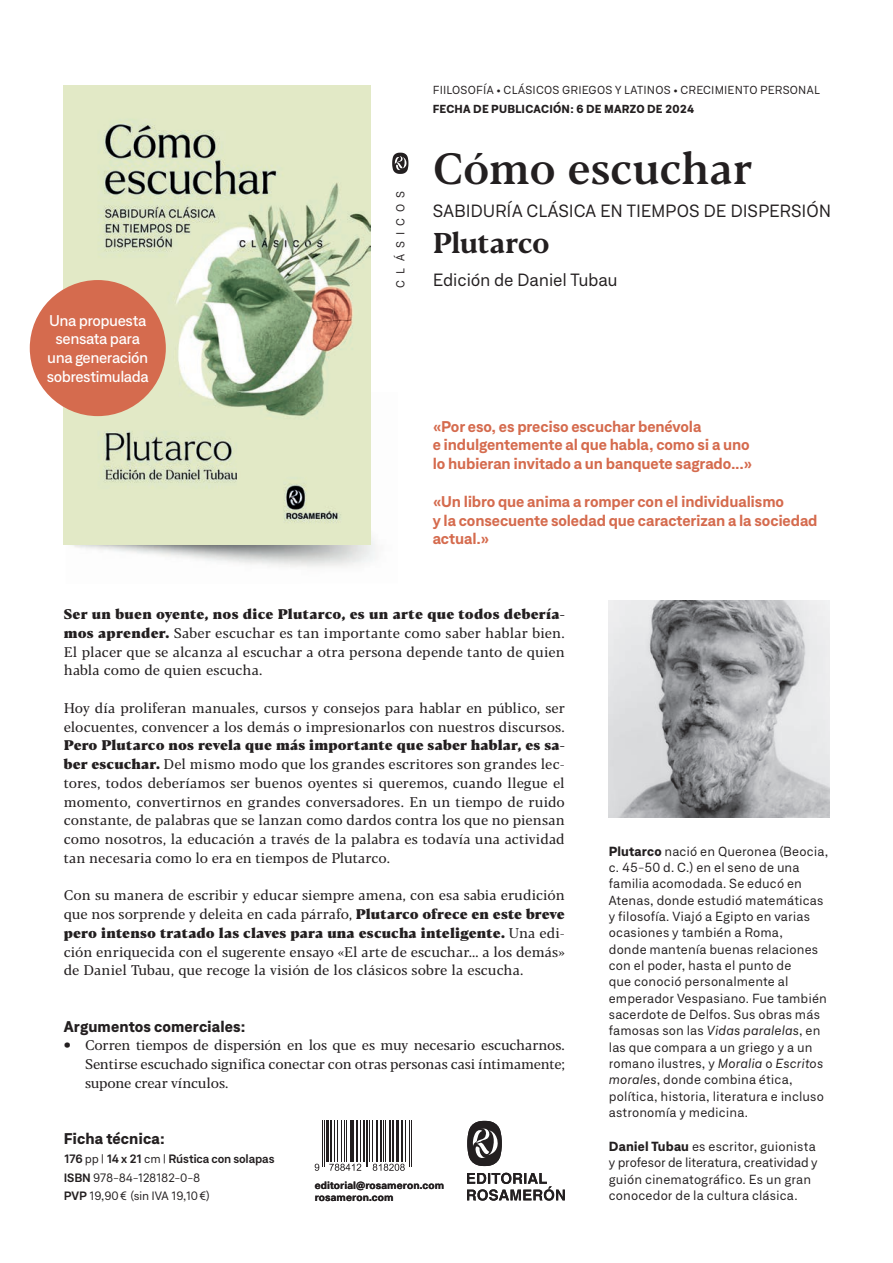
<style>
.page{position:relative;width:893px;height:1263px;background:#fff}
.page>*{position:absolute;margin:0;border:0;box-sizing:border-box;transform-origin:0 0}
.t1{font:500 43.5px "Blacker Pro Tx";letter-spacing:-.01em;color:#231f20}
.t2{font:700 28.5px "Blacker Pro Tx";letter-spacing:-.02em;color:#231f20}
.t3{font:17.1px "Neufile Grotesk";letter-spacing:-.005em;color:#231f20}
.t4{font:700 15px/18.8px "Neufile Grotesk";letter-spacing:-.01em;color:#d56b4e}
.t5{font:500 15px/18.8px "Neufile Grotesk";letter-spacing:-.03em;color:#fff;text-align:center}
.t6{font:800 15px "Neufile Grotesk";letter-spacing:.01em;color:#231f20}
.t7{font:13.95px/18.8px "Blacker Pro Tx";color:#231f20;text-align:justify}
.t8{font:12.75px/16.4px "Neufile Grotesk";letter-spacing:.01em;color:#231f20}
.t9{font:11.7px/18.8px "Neufile Grotesk";letter-spacing:-.02em;color:#231f20}
.t10{font:11.25px "Neufile Grotesk";letter-spacing:.02em;color:#231f20}
.t11{font:800 11.25px "Neufile Grotesk";letter-spacing:.02em;color:#231f20}
.t12{font:11.25px "Neufile Grotesk";letter-spacing:.54em;color:#231f20}
.t13{font:700 10.5px "Neue Haas Unica Pro";letter-spacing:.005em;color:#231f20}
.s1{font-weight:800}
.s2{font-weight:800;font-size:18px}
.s3{font-weight:600}
.s4{font-style:italic}
</style>
<div class="page">
<img style="left:64px;top:85px;width:306px;height:459px">
<img style="left:609px;top:601px;width:220px;height:217px">
<svg style="left:467px;top:1121px;width:35px;height:45px"></svg>
<svg style="left:467px;top:1173px;width:98px;height:28px"></svg>
<hr style="left:322px;top:1120px;width:1px;height:47px;background:#231f20">
<hr style="left:324px;top:1120px;width:1px;height:47px;background:#231f20">
<hr style="left:326px;top:1120px;width:3px;height:42px;background:#231f20">
<hr style="left:330px;top:1120px;width:2px;height:42px;background:#231f20">
<hr style="left:335px;top:1120px;width:1px;height:42px;background:#231f20">
<hr style="left:337px;top:1120px;width:1px;height:42px;background:#231f20">
<hr style="left:341px;top:1120px;width:1px;height:42px;background:#231f20">
<hr style="left:344px;top:1120px;width:1px;height:42px;background:#231f20">
<hr style="left:346px;top:1120px;width:1px;height:42px;background:#231f20">
<hr style="left:350px;top:1120px;width:1px;height:42px;background:#231f20">
<hr style="left:352px;top:1120px;width:2px;height:42px;background:#231f20">
<hr style="left:356px;top:1120px;width:2px;height:42px;background:#231f20">
<hr style="left:360px;top:1120px;width:1px;height:42px;background:#231f20">
<hr style="left:363px;top:1120px;width:2px;height:42px;background:#231f20">
<hr style="left:366px;top:1120px;width:1px;height:47px;background:#231f20">
<hr style="left:367px;top:1120px;width:1px;height:47px;background:#231f20">
<hr style="left:369px;top:1120px;width:1px;height:42px;background:#231f20">
<hr style="left:372px;top:1120px;width:1px;height:42px;background:#231f20">
<hr style="left:376px;top:1120px;width:2px;height:42px;background:#231f20">
<hr style="left:380px;top:1120px;width:2px;height:42px;background:#231f20">
<hr style="left:383px;top:1120px;width:1px;height:42px;background:#231f20">
<hr style="left:385px;top:1120px;width:1px;height:42px;background:#231f20">
<hr style="left:389px;top:1120px;width:2px;height:42px;background:#231f20">
<hr style="left:392px;top:1120px;width:2px;height:42px;background:#231f20">
<hr style="left:396px;top:1120px;width:3px;height:42px;background:#231f20">
<hr style="left:401px;top:1120px;width:1px;height:42px;background:#231f20">
<hr style="left:402px;top:1120px;width:1px;height:42px;background:#231f20">
<hr style="left:405px;top:1120px;width:1px;height:42px;background:#231f20">
<hr style="left:409px;top:1120px;width:1px;height:47px;background:#231f20">
<hr style="left:411px;top:1120px;width:1px;height:47px;background:#231f20">
<svg style="left:315px;top:1164px;width:4px;height:7px"></svg>
<svg style="left:329px;top:1164px;width:32px;height:7px"></svg>
<svg style="left:373px;top:1164px;width:32px;height:7px"></svg>
<div style="left:30px;top:280px;width:136px;height:136px;background:#d56b4e;border-radius:50%"></div>
<svg style="left:392px;top:153px;width:16px;height:21px"></svg>
<p class="t5" style="left:47px;top:310px;width:104px">Una propuesta sensata para una generación sobrestimulada</p>
<p class="t12" style="left:393px;top:287px;width:98px;rotate:-90deg">CLÁSICOS</p>
<p class="t10" style="left:433px;top:83px;width:388px">FIILOSOFÍA • CLÁSICOS GRIEGOS Y LATINOS • CRECIMIENTO PERSONAL</p>
<p class="t11" style="left:433px;top:101px;width:263px">FECHA DE PUBLICACIÓN: 6 DE MARZO DE 2024</p>
<h1 class="t1" style="left:433px;top:139px;width:321px">Cómo escuchar</h1>
<p class="t3" style="left:433px;top:200px;width:400px">SABIDURÍA CLÁSICA EN TIEMPOS DE DISPERSIÓN</p>
<h2 class="t2" style="left:433px;top:222px;width:118px">Plutarco</h2>
<p class="t3" style="left:433px;top:269px;width:186px">Edición de Daniel Tubau</p>
<p class="t4" style="left:433px;top:416px;width:321px">«Por eso, es preciso escuchar benévola<br>e indulgentemente al que habla, como si a uno lo hubieran invitado a un banquete sagrado...»</p>
<p class="t4" style="left:433px;top:492px;width:386px">«Un libro que anima a romper con el individualismo<br>y la consecuente soledad que caracterizan a la sociedad actual.»</p>
<p class="t7" style="left:64px;top:604px;width:503px"><span class="s1">Ser un buen oyente, nos dice Plutarco, es un arte que todos debería&shy;mos aprender.</span> Saber escuchar es tan importante como saber hablar bien.<br>El placer que se alcanza al escuchar a otra persona depende tanto de quien habla como de quien escucha.</p>
<p class="t7" style="left:64px;top:698px;width:503px">Hoy día proliferan manuales, cursos y consejos para hablar en público, ser elocuentes, convencer a los demás o impresionarlos con nuestros discursos.</p>
<p class="t7" style="left:64px;top:736px;width:503px"><span class="s1">Pero Plutarco nos revela que más importante que saber hablar, es sa&shy;ber escuchar.</span> Del mismo modo que los grandes escritores son grandes lec&shy;tores, todos deberíamos ser buenos oyentes si queremos, cuando llegue el momento, convertirnos en grandes conversadores. En un tiempo de ruido constante, de palabras que se lanzan como dardos contra los que no piensan como nosotros, la educación a través de la palabra es todavía una actividad tan necesaria como lo era en tiempos de Plutarco.</p>
<p class="t7" style="left:64px;top:886px;width:503px">Con su manera de escribir y educar siempre amena, con esa sabia erudición que nos sorprende y deleita en cada párrafo, <span class="s1">Plutarco ofrece en este breve pero intenso tratado las claves para una escucha inteligente.</span> Una edi&shy;ción enriquecida con el sugerente ensayo «El arte de escuchar… a los demás» de Daniel Tubau, que recoge la visión de los clásicos sobre la escucha.</p>
<p class="t6" style="left:64px;top:1016px;width:183px">Argumentos comerciales:</p>
<p class="t7" style="left:85px;top:1036px;width:481px;text-indent:-21px"><span class="s2">•</span> Corren tiempos de dispersión en los que es muy necesario escucharnos.<br>Sentirse escuchado significa conectar con otras personas casi íntimamente; supone crear vínculos.</p>
<p class="t6" style="left:64px;top:1128px;width:103px">Ficha técnica:</p>
<p class="t9" style="left:64px;top:1149px;width:212px"><span class="s3">176</span> pp | <span class="s3">14 x 21</span> cm | <span class="s3">Rústica con solapas<br>ISBN</span> 978-84-128182-0-8<br><span class="s3">PVP</span> 19,90 € (sin IVA 19,10 €)</p>
<p class="t13" style="left:315px;top:1178px;width:131px">editorial@rosameron.com</p>
<p class="t13" style="left:315px;top:1190px;width:80px">rosameron.com</p>
<p class="t8" style="left:609px;top:842px;width:221px"><span class="s1">Plutarco</span> nació en Queronea (Beocia, c. 45-50 d. C.) en el seno de una familia acomodada. Se educó en<br>Atenas, donde estudió matemáticas y filosofía. Viajó a Egipto en varias ocasiones y también a Roma,<br>donde mantenía buenas relaciones con el poder, hasta el punto de<br>que conoció personalmente al emperador Vespasiano. Fue también sacerdote de Delfos. Sus obras más famosas son las <span class="s4">Vidas paralelas</span>, en las que compara a un griego y a un romano ilustres, y <span class="s4">Moralia</span> o <span class="s4">Escritos morales</span>, donde combina ética, política, historia, literatura e incluso astronomía y medicina.</p>
<p class="t8" style="left:609px;top:1138px;width:210px"><span class="s1">Daniel Tubau</span> es escritor, guionista y profesor de literatura, creatividad y guión cinematográfico. Es un gran conocedor de la cultura clásica.</p>
</div>
